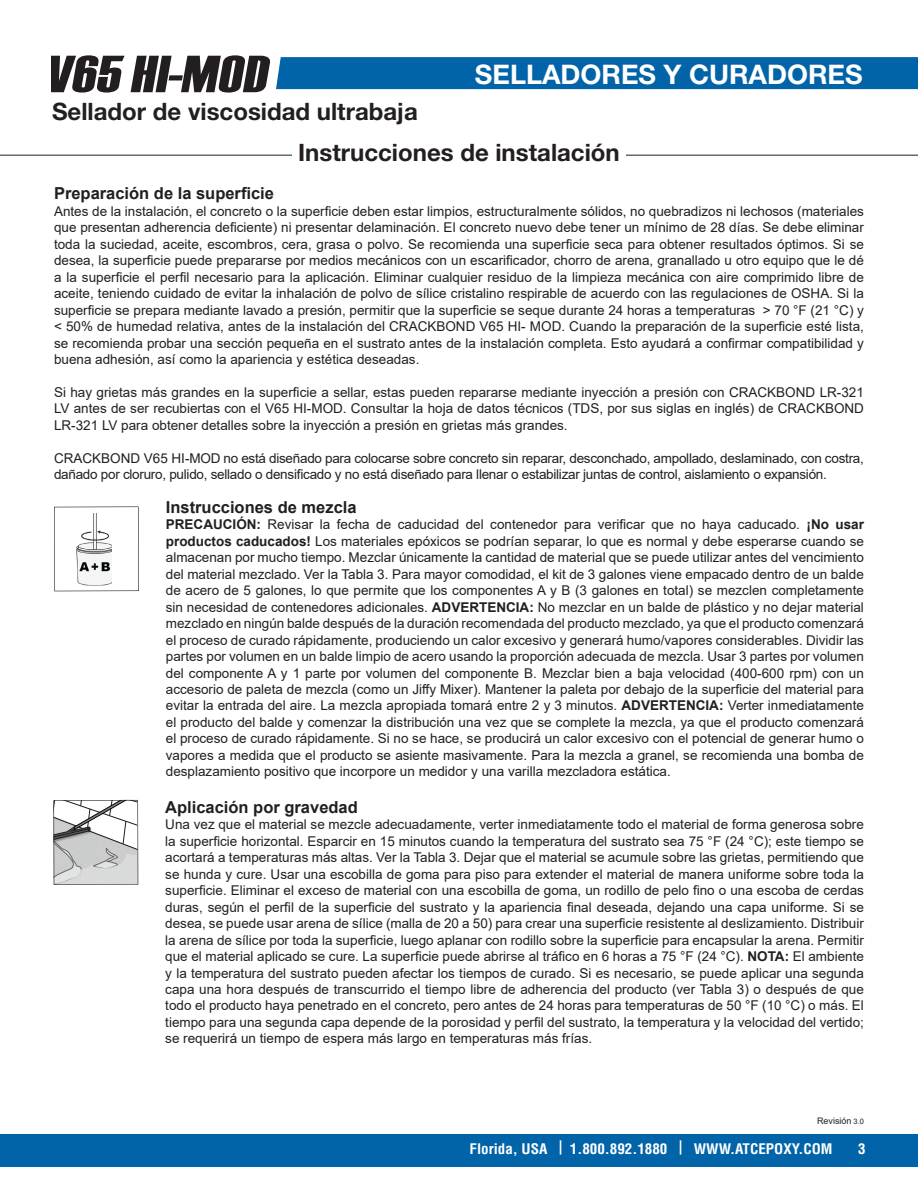
<style>
.page{position:relative;width:918px;height:1188px;background:#fff}
.page>*{position:absolute;margin:0;border:0;box-sizing:border-box;transform-origin:0 0}
.t1{font:italic 52.2px "Haettenschweiler";color:#231f20;scale:1.2 1}
.t2{font:700 27px "Helvetica Neue LT Pro";color:#fff}
.t3{font:700 24px "Helvetica Neue LT Pro";color:#231f20}
.t4{font:700 24px "Helvetica Neue LT Std";color:#231f20}
.t5{font:700 16.5px "Arial";color:#231f20}
.t6{font:700 condensed 14.25px "Helvetica LT Std";color:#fff;scale:1.05 1}
.t7{font:13.5px/16.5px "Arial";color:#231f20;text-align:justify}
.t8{font:13.5px/16.5px "Arial";letter-spacing:-.02em;color:#231f20}
.t9{font:9px "Arial";color:#231f20}
.t10{font:7.5px "Arial";color:#231f20}
.s1{font-weight:700}
</style>
<div class="page">
<div style="left:276px;top:57px;width:642px;height:32px;background:#0163a8"></div>
<svg style="left:168px;top:75px;width:15px;height:6px"></svg>
<div style="left:0;top:1134px;width:918px;height:32px;background:#0163a8"></div>
<svg style="left:54px;top:506px;width:85px;height:85px"></svg>
<hr style="left:0;top:155px;width:918px;height:1px;background:#231f20">
<div style="left:292px;top:144px;width:334px;height:27px;background:#fff"></div>
<svg style="left:53px;top:800px;width:85px;height:85px"></svg>
<h1 class="t1" style="left:44px;top:39px;width:197px">V65 HI MOD</h1>
<h3 class="t3" style="left:52px;top:97px;width:367px">Sellador de viscosidad ultrabaja</h3>
<h2 class="t2" style="left:475px;top:57px;width:389px">SELLADORES Y CURADORES</h2>
<h3 class="t4" style="left:298px;top:138px;width:323px">Instrucciones de instalación</h3>
<p class="t5" style="left:54px;top:182px;width:222px">Preparación de la superficie</p>
<p class="t7" style="left:54px;top:202px;width:812px">Antes de la instalación, el concreto o la superficie deben estar limpios, estructuralmente sólidos, no quebradizos ni lechosos (materiales que presentan adherencia deficiente) ni presentar delaminación. El concreto nuevo debe tener un mínimo de 28 días. Se debe eliminar toda la suciedad, aceite, escombros, cera, grasa o polvo. Se recomienda una superficie seca para obtener resultados óptimos. Si se desea, la superficie puede prepararse por medios mecánicos con un escarificador, chorro de arena, granallado u otro equipo que le dé a la superficie el perfil necesario para la aplicación. Eliminar cualquier residuo de la limpieza mecánica con aire comprimido libre de aceite, teniendo cuidado de evitar la inhalación de polvo de sílice cristalino respirable de acuerdo con las regulaciones de OSHA. Si la superficie se prepara mediante lavado a presión, permitir que la superficie se seque durante 24 horas a temperaturas &gt; 70 °F (21 °C) y &lt; 50% de humedad relativa, antes de la instalación del CRACKBOND V65 HI- MOD. Cuando la preparación de la superficie esté lista, se recomienda probar una sección pequeña en el sustrato antes de la instalación completa. Esto ayudará a confirmar compatibilidad y buena adhesión, así como la apariencia y estética deseadas.</p>
<p class="t7" style="left:54px;top:384px;width:812px">Si hay grietas más grandes en la superficie a sellar, estas pueden repararse mediante inyección a presión con CRACKBOND LR-321<br>LV antes de ser recubiertas con el V65 HI-MOD. Consultar la hoja de datos técnicos (TDS, por sus siglas en inglés) de CRACKBOND LR-321 LV para obtener detalles sobre la inyección a presión en grietas más grandes.</p>
<p class="t8" style="left:54px;top:450px;width:811px">CRACKBOND V65 HI-MOD no está diseñado para colocarse sobre concreto sin reparar, desconchado, ampollado, deslaminado, con costra, dañado por cloruro, pulido, sellado o densificado y no está diseñado para llenar o estabilizar juntas de control, aislamiento o expansión.</p>
<p class="t5" style="left:166px;top:495px;width:192px">Instrucciones de mezcla</p>
<p class="t7" style="left:166px;top:516px;width:700px"><span class="s1">PRECAUCIÓN:</span> Revisar la fecha de caducidad del contenedor para verificar que no haya caducado. <span class="s1">¡No usar productos caducados!</span> Los materiales epóxicos se podrían separar, lo que es normal y debe esperarse cuando se almacenan por mucho tiempo. Mezclar únicamente la cantidad de material que se puede utilizar antes del vencimiento del material mezclado. Ver la Tabla 3. Para mayor comodidad, el kit de 3 galones viene empacado dentro de un balde de acero de 5 galones, lo que permite que los componentes A y B (3 galones en total) se mezclen completamente sin necesidad de contenedores adicionales. <span class="s1">ADVERTENCIA:</span> No mezclar en un balde de plástico y no dejar material mezclado en ningún balde después de la duración recomendada del producto mezclado, ya que el producto comenzará el proceso de curado rápidamente, produciendo un calor excesivo y generará humo/vapores considerables. Dividir las partes por volumen en un balde limpio de acero usando la proporción adecuada de mezcla. Usar 3 partes por volumen del componente A y 1 parte por volumen del componente B. Mezclar bien a baja velocidad (400-600 rpm) con un accesorio de paleta de mezcla (como un Jiffy Mixer). Mantener la paleta por debajo de la superficie del material para evitar la entrada del aire. La mezcla apropiada tomará entre 2 y 3 minutos. <span class="s1">ADVERTENCIA:</span> Verter inmediatamente el producto del balde y comenzar la distribución una vez que se complete la mezcla, ya que el producto comenzará el proceso de curado rápidamente. Si no se hace, se producirá un calor excesivo con el potencial de generar humo o vapores a medida que el producto se asiente masivamente. Para la mezcla a granel, se recomienda una bomba de desplazamiento positivo que incorpore un medidor y una varilla mezcladora estática.</p>
<p class="t5" style="left:165px;top:795px;width:194px">Aplicación por gravedad</p>
<p class="t7" style="left:165px;top:816px;width:700px">Una vez que el material se mezcle adecuadamente, verter inmediatamente todo el material de forma generosa sobre la superficie horizontal. Esparcir en 15 minutos cuando la temperatura del sustrato sea 75 °F (24 °C); este tiempo se acortará a temperaturas más altas. Ver la Tabla 3. Dejar que el material se acumule sobre las grietas, permitiendo que se hunda y cure. Usar una escobilla de goma para piso para extender el material de manera uniforme sobre toda la superficie. Eliminar el exceso de material con una escobilla de goma, un rodillo de pelo fino o una escoba de cerdas duras, según el perfil de la superficie del sustrato y la apariencia final deseada, dejando una capa uniforme. Si se desea, se puede usar arena de sílice (malla de 20 a 50) para crear una superficie resistente al deslizamiento. Distribuir la arena de sílice por toda la superficie, luego aplanar con rodillo sobre la superficie para encapsular la arena. Permitir que el material aplicado se cure. La superficie puede abrirse al tráfico en 6 horas a 75 °F (24 °C). <span class="s1">NOTA:</span> El ambiente y la temperatura del sustrato pueden afectar los tiempos de curado. Si es necesario, se puede aplicar una segunda capa una hora después de transcurrido el tiempo libre de adherencia del producto (ver Tabla 3) o después de que todo el producto haya penetrado en el concreto, pero antes de 24 horas para temperaturas de 50 °F (10 °C) o más. El tiempo para una segunda capa depende de la porosidad y perfil del sustrato, la temperatura y la velocidad del vertido; se requerirá un tiempo de espera más largo en temperaturas más frías.</p>
<p class="t9" style="left:817px;top:1115px;width:36px">Revisión</p>
<p class="t10" style="left:854px;top:1117px;width:12px">3.0</p>
<p class="t6" style="left:470px;top:1139px;width:347px">Florida, USA | 1.800.892.1880 | WWW.ATCEPOXY.COM</p>
<p class="t6" style="left:858px;top:1139px;width:9px">3</p>
</div>
